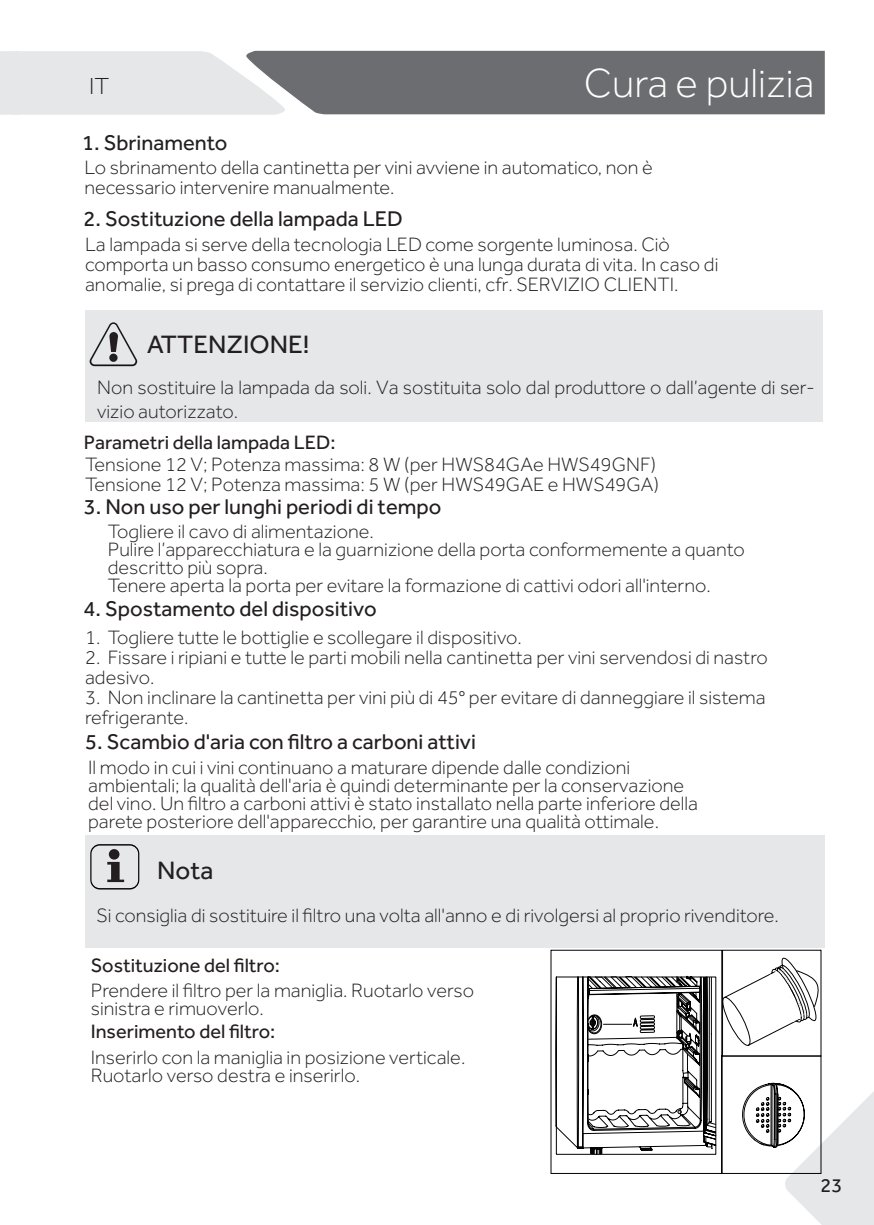
<style>
.page{position:relative;width:874px;height:1225px;background:#fff}
.page>*{position:absolute;margin:0;border:0;box-sizing:border-box;transform-origin:0 0}
.t1{font:300 42px "Effra";color:#fff}
.t2{font:26px "Effra";color:#231f20}
.t3{font:300 24px "Effra";color:#231f20}
.t4{font:22px "Effra";color:#231f20}
.t5{font:300 20px/18px "Effra";color:#231f20}
.t6{font:20px "Effra";color:#231f20}
</style>
<div class="page">
<svg style="left:0;top:51px;width:824px;height:64px;background:#c5c6c8"></svg>
<div style="left:366px;top:52px;width:448px;height:61px;background:#6c6d70"></div>
<svg style="left:550px;top:949px;width:171px;height:225px"></svg>
<svg style="left:555px;top:956px;width:318px;height:269px"></svg>
<div style="left:85px;top:310px;width:737px;height:111px;background:#e6e7e9"></div>
<svg style="left:90px;top:322px;width:47px;height:44px"></svg>
<div style="left:109px;top:353px;width:8px;height:9px;background:#231f20;border-radius:50%"></div>
<div style="left:85px;top:835px;width:738px;height:112px;background:#e6e7e9"></div>
<svg style="left:90px;top:844px;width:49px;height:45px"></svg>
<div style="left:109px;top:849px;width:10px;height:10px;background:#231f20;border-radius:50%"></div>
<p class="t3" style="left:89px;top:72px;width:22px">IT</p>
<h1 class="t1" style="left:583px;top:59px;width:232px">Cura e pulizia</h1>
<p class="t4" style="left:82px;top:130px;width:147px">1. Sbrinamento</p>
<p class="t5" style="left:84px;top:158px;width:569px;line-height:20px">Lo sbrinamento della cantinetta per vini avviene in automatico, non è necessario intervenire manualmente.</p>
<p class="t4" style="left:83px;top:206px;width:321px">2. Sostituzione della lampada LED</p>
<p class="t5" style="left:85px;top:234px;width:634px;line-height:20px">La lampada si serve della tecnologia LED come sorgente luminosa. Ciò comporta un basso consumo energetico è una lunga durata di vita. In caso di anomalie, si prega di contattare il servizio clienti, cfr. SERVIZIO CLIENTI.</p>
<h2 class="t2" style="left:147px;top:329px;width:164px">ATTENZIONE!</h2>
<p class="t5" style="left:97px;top:375px;width:718px;line-height:24px">Non sostituire la lampada da soli. Va sostituita solo dal produttore o dall’agente di ser&shy;vizio autorizzato.</p>
<p class="t6" style="left:84px;top:431px;width:253px">Parametri della lampada LED:</p>
<p class="t5" style="left:85px;top:454px;width:575px;line-height:20px">Tensione 12 V; Potenza massima: 8 W (per HWS84GAe HWS49GNF)<br>Tensione 12 V; Potenza massima: 5 W (per HWS49GAE e HWS49GA)</p>
<p class="t4" style="left:84px;top:493px;width:359px">3. Non uso per lunghi periodi di tempo</p>
<p class="t5" style="left:108px;top:522px;width:638px">Togliere il cavo di alimentazione.<br>Pulire l’apparecchiatura e la guarnizione della porta conformemente a quanto descritto più sopra.<br>Tenere aperta la porta per evitare la formazione di cattivi odori all'interno.</p>
<p class="t4" style="left:83px;top:595px;width:294px">4. Spostamento del dispositivo</p>
<p class="t5" style="left:85px;top:628px;width:438px">1. Togliere tutte le bottiglie e scollegare il dispositivo.</p>
<p class="t5" style="left:85px;top:647px;width:684px;line-height:20px">2. Fissare i ripiani e tutte le parti mobili nella cantinetta per vini servendosi di nastro adesivo.</p>
<p class="t5" style="left:85px;top:687px;width:681px;line-height:20px">3. Non inclinare la cantinetta per vini più di 45° per evitare di danneggiare il sistema refrigerante.</p>
<p class="t4" style="left:85px;top:728px;width:392px">5. Scambio d'aria con filtro a carboni attivi</p>
<p class="t5" style="left:88px;top:758px;width:611px">Il modo in cui i vini continuano a maturare dipende dalle condizioni ambientali; la qualità dell'aria è quindi determinante per la conservazione del vino. Un filtro a carboni attivi è stato installato nella parte inferiore della parete posteriore dell'apparecchio, per garantire una qualità ottimale.</p>
<h2 class="t2" style="left:157px;top:855px;width:58px">Nota</h2>
<p class="t5" style="left:96px;top:906px;width:683px">Si consiglia di sostituire il filtro una volta all'anno e di rivolgersi al proprio rivenditore.</p>
<p class="t6" style="left:91px;top:953px;width:191px">Sostituzione del filtro:</p>
<p class="t5" style="left:91px;top:981px;width:384px">Prendere il filtro per la maniglia. Ruotarlo verso sinistra e rimuoverlo.</p>
<p class="t5" style="left:91px;top:1048px;width:376px">Inserirlo con la maniglia in posizione verticale.<br>Ruotarlo verso destra e inserirlo.</p>
<p class="t6" style="left:91px;top:1019px;width:186px">Inserimento del filtro:</p>
<p class="t6" style="left:820px;top:1173px;width:23px">23</p>
</div>
